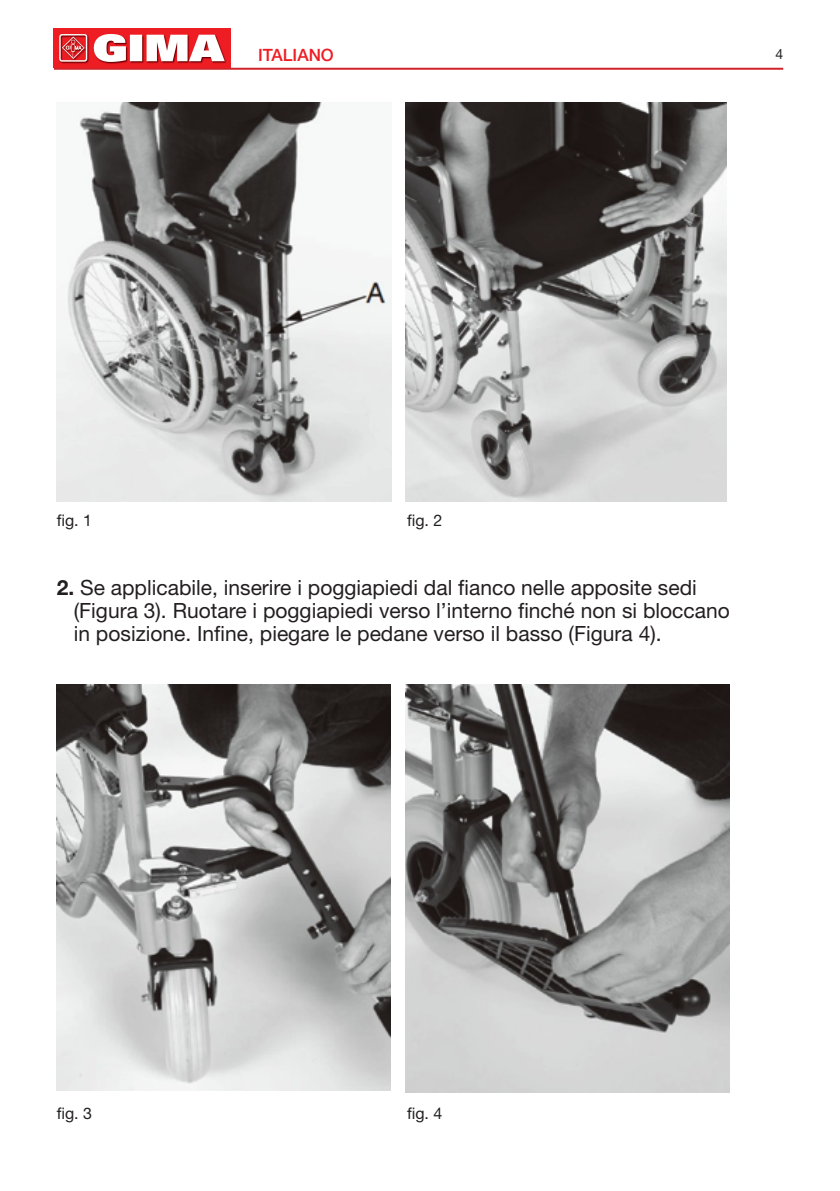
<style>
.page{position:relative;width:840px;height:1191px;background:#fff}
.page>*{position:absolute;margin:0;border:0;box-sizing:border-box;transform-origin:0 0}
.t1{font:21px/23px "Helvetica Neue LT Std";color:#231f20}
.t2{font:500 17px "Helvetica Neue LT Std";color:#ee1d23}
.t3{font:16px "Helvetica Neue LT Std";color:#231f20}
.t4{font:14px "Helvetica Neue LT Std";color:#231f20}
.s1{font-weight:700}
</style>
<div class="page">
<hr style="left:54px;top:68px;width:728px;height:2px;background:#d1232a">
<img style="left:54px;top:28px;width:176px;height:40px">
<img style="left:57px;top:102px;width:334px;height:399px">
<img style="left:405px;top:102px;width:321px;height:399px">
<img style="left:57px;top:685px;width:333px;height:406px">
<img style="left:405px;top:685px;width:324px;height:407px">
<p class="t2" style="left:258px;top:45px;width:77px">ITALIANO</p>
<p class="t4" style="left:775px;top:46px;width:9px">4</p>
<p class="t3" style="left:57px;top:511px;width:37px">fig. 1</p>
<p class="t3" style="left:407px;top:511px;width:37px">fig. 2</p>
<p class="t1" style="left:74px;top:576px;width:657px;text-indent:-17px"><span class="s1">2.</span> Se applicabile, inserire i poggiapiedi dal fianco nelle apposite sedi (Figura 3). Ruotare i poggiapiedi verso l’interno finché non si bloccano in posizione. Infine, piegare le pedane verso il basso (Figura 4).</p>
<p class="t3" style="left:57px;top:1104px;width:37px">fig. 3</p>
<p class="t3" style="left:407px;top:1104px;width:37px">fig. 4</p>
</div>
